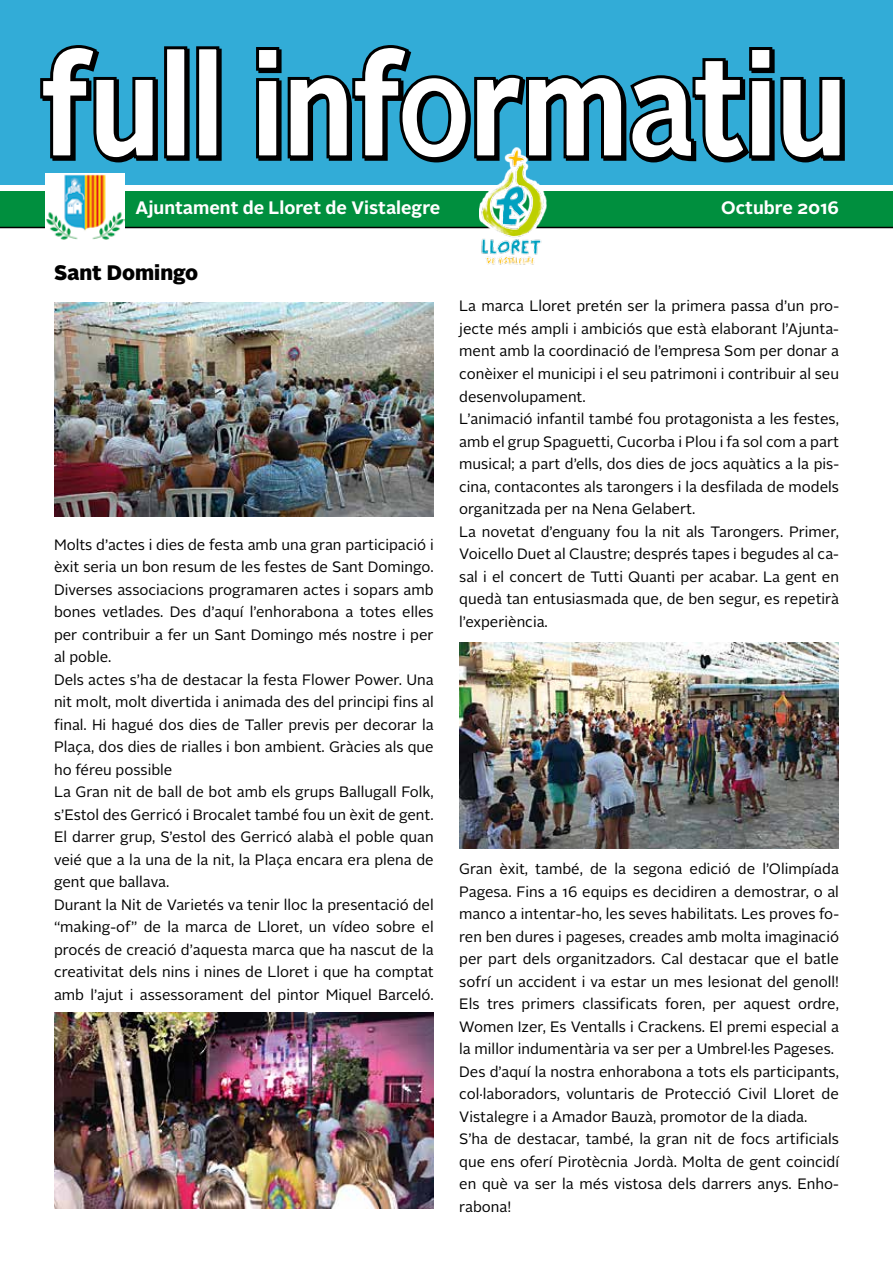
<style>
.page{position:relative;width:893px;height:1263px;background:#fff}
.page>*{position:absolute;margin:0;border:0;box-sizing:border-box;transform-origin:0 0}
.t1{font:900 21px "Alright Sans";color:#000}
.t2{font:700 18px "Alright Sans";color:#fff}
.t3{font:15px/22.5px "Alright Sans";color:#000}
</style>
<div class="page">
<div style="left:0;top:0;width:893px;height:185px;background:#32acd7"></div>
<div style="left:0;top:191px;width:893px;height:36px;background:#008f3e"></div>
<svg style="left:40px;top:45px;width:804px;height:117px"></svg>
<hr style="left:0;top:227px;width:893px;height:1px;background:#000">
<img style="left:45px;top:174px;width:79px;height:66px">
<img style="left:459px;top:643px;width:380px;height:205px">
<img style="left:54px;top:1012px;width:380px;height:197px">
<img style="left:54px;top:303px;width:380px;height:213px">
<img style="left:472px;top:149px;width:79px;height:116px">
<p class="t2" style="left:136px;top:195px;width:306px">Ajuntament de Lloret de Vistalegre</p>
<p class="t2" style="left:721px;top:195px;width:119px">Octubre 2016</p>
<h1 class="t1" style="left:54px;top:257px;width:146px">Sant Domingo</h1>
<p class="t3" style="left:54px;top:533px;width:381px">Molts d’actes i dies de festa amb una gran participació i èxit seria un bon resum de les festes de Sant Domingo.<br>Diverses associacions programaren actes i sopars amb bones vetlades. Des d’aquí l’enhorabona a totes elles per contribuir a fer un Sant Domingo més nostre i per al poble.<br>Dels actes s’ha de destacar la festa Flower Power. Una nit molt, molt divertida i animada des del principi fins al final. Hi hagué dos dies de Taller previs per decorar la Plaça, dos dies de rialles i bon ambient. Gràcies als que ho féreu possible<br>La Gran nit de ball de bot amb els grups Ballugall Folk, s’Estol des Gerricó i Brocalet també fou un èxit de gent.<br>El darrer grup, S’estol des Gerricó alabà el poble quan veié que a la una de la nit, la Plaça encara era plena de gent que ballava.<br>Durant la Nit de Varietés va tenir lloc la presentació del “making-of” de la marca de Lloret, un vídeo sobre el procés de creació d’aquesta marca que ha nascut de la creativitat dels nins i nines de Lloret i que ha comptat amb l’ajut i assessorament del pintor Miquel Barceló.</p>
<p class="t3" style="left:459px;top:295px;width:381px">La marca Lloret pretén ser la primera passa d’un pro&shy;jecte més ampli i ambiciós que està elaborant l’Ajunta&shy;ment amb la coordinació de l’empresa Som per donar a conèixer el municipi i el seu patrimoni i contribuir al seu desenvolupament.<br>L’animació infantil també fou protagonista a les festes, amb el grup Spaguetti, Cucorba i Plou i fa sol com a part musical; a part d’ells, dos dies de jocs aquàtics a la pis&shy;cina, contacontes als tarongers i la desfilada de models organitzada per na Nena Gelabert.<br>La novetat d’enguany fou la nit als Tarongers. Primer, Voicello Duet al Claustre; després tapes i begudes al ca&shy;sal i el concert de Tutti Quanti per acabar. La gent en quedà tan entusiasmada que, de ben segur, es repetirà l’experiència.</p>
<p class="t3" style="left:459px;top:858px;width:381px">Gran èxit, també, de la segona edició de l’Olimpíada Pagesa. Fins a 16 equips es decidiren a demostrar, o al manco a intentar-ho, les seves habilitats. Les proves fo&shy;ren ben dures i pageses, creades amb molta imaginació per part dels organitzadors. Cal destacar que el batle sofrí un accident i va estar un mes lesionat del genoll!<br>Els tres primers classificats foren, per aquest ordre, Women Izer, Es Ventalls i Crackens. El premi especial a la millor indumentària va ser per a Umbrel·les Pageses.<br>Des d’aquí la nostra enhorabona a tots els participants, col·laboradors, voluntaris de Protecció Civil Lloret de Vistalegre i a Amador Bauzà, promotor de la diada.<br>S’ha de destacar, també, la gran nit de focs artificials que ens oferí Pirotècnia Jordà. Molta de gent coincidí en què va ser la més vistosa dels darrers anys. Enho&shy;rabona!</p>
</div>
